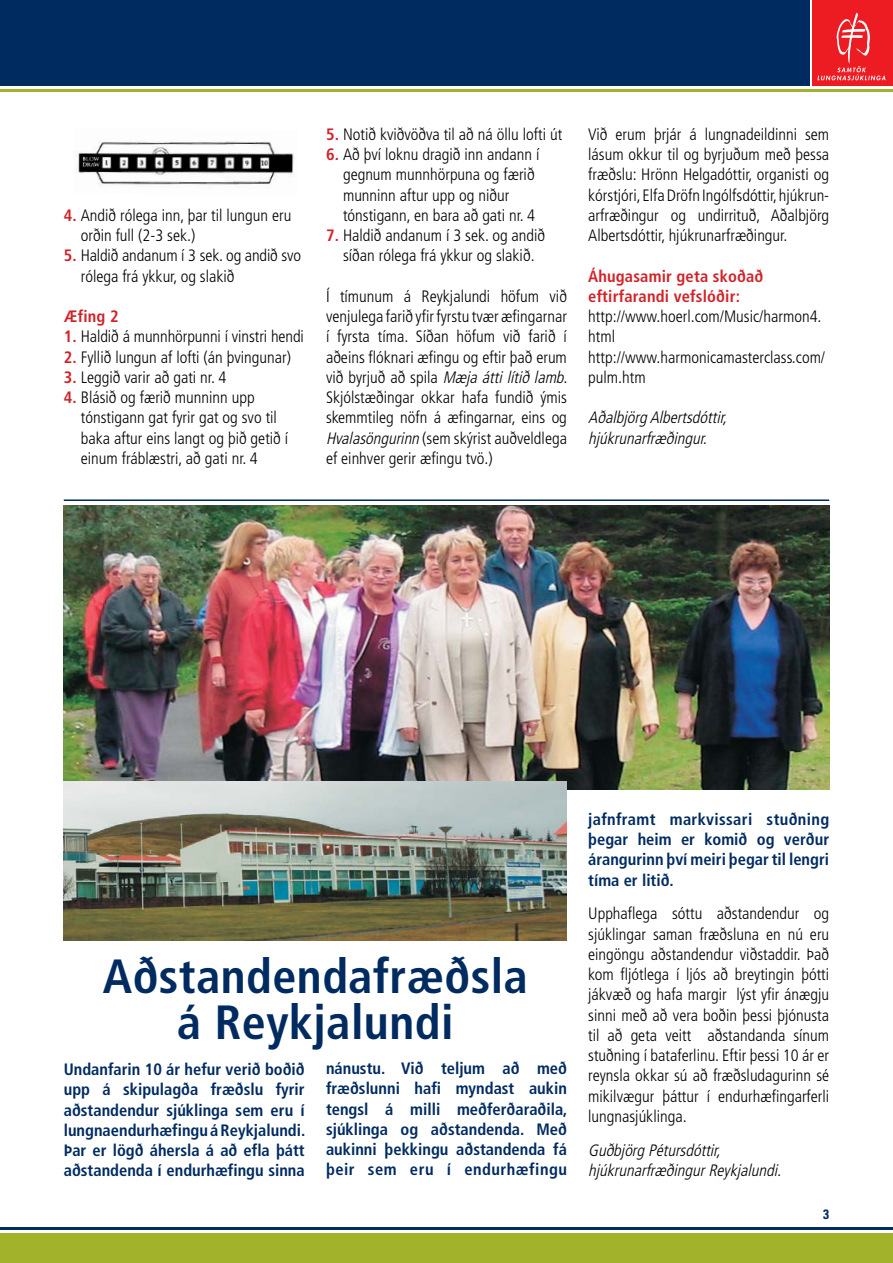
<style>
.page{position:relative;width:893px;height:1263px;background:#fff}
.page>*{position:absolute;margin:0;border:0;box-sizing:border-box;transform-origin:0 0}
.t1{font:700 condensed 48px/46.5px "Frutiger";letter-spacing:.01em;color:#002b61;text-align:center}
.t2{font:300 condensed 16.5px/20.2px "Frutiger";color:#000}
.t3{font:700 condensed 16.5px/20.2px "Frutiger";color:#002b61;text-align:justify}
.t4{font:italic 300 condensed 16.5px/20.2px "Frutiger";color:#000}
.t5{font:700 condensed 16.5px/20.2px "Frutiger";letter-spacing:.01em;color:#d22229}
.t6{font:700 condensed 13.5px "Univers";color:#002b61}
.s1{font-weight:700;color:#d22229}
.s2{font-style:italic}
</style>
<div class="page">
<div style="left:0;top:1233px;width:893px;height:30px;background:#a2b22b"></div>
<hr style="left:0;top:1227px;width:893px;height:3px;background:#002b61">
<div style="left:0;top:0;width:809px;height:86px;background:#002b61"></div>
<div style="left:812px;top:0;width:81px;height:86px;background:#ed1c23"></div>
<svg style="left:817px;top:12px;width:68px;height:68px"></svg>
<hr style="left:0;top:89px;width:893px;height:2px;background:#a2b22b">
<img style="left:64px;top:505px;width:765px;height:284px">
<hr style="left:64px;top:499px;width:765px;height:2px;background:#002b61">
<img style="left:78px;top:141px;width:216px;height:44px">
<img style="left:64px;top:781px;width:503px;height:160px">
<p class="t2" style="left:81px;top:205px;width:212px;text-indent:-17px"><span class="s1">4.</span> Andið rólega inn, þar til lungun eru orðin full (2-3 sek.)</p>
<p class="t2" style="left:81px;top:246px;width:222px;text-indent:-17px"><span class="s1">5.</span> Haldið andanum í 3 sek. og andið svo rólega frá ykkur, og slakið</p>
<p class="t5" style="left:64px;top:306px;width:56px">Æfing 2</p>
<p class="t2" style="left:64px;top:327px;width:242px"><span class="s1">1.</span> Haldið á munnhörpunni í vinstri hendi</p>
<p class="t2" style="left:64px;top:347px;width:229px"><span class="s1">2.</span> Fyllið lungun af lofti (án þvingunar)</p>
<p class="t2" style="left:64px;top:367px;width:164px"><span class="s1">3.</span> Leggið varir að gati nr. 4</p>
<p class="t2" style="left:81px;top:388px;width:209px;text-indent:-17px"><span class="s1">4.</span> Blásið og færið munninn upp tónstigann gat fyrir gat og svo til baka aftur eins langt og þið getið í einum fráblæstri, að gati nr. 4</p>
<p class="t2" style="left:326px;top:124px;width:238px"><span class="s1">5.</span> Notið kviðvöðva til að ná öllu lofti út</p>
<p class="t2" style="left:343px;top:145px;width:198px;text-indent:-17px"><span class="s1">6.</span> Að því loknu dragið inn andann í gegnum munnhörpuna og færið munninn aftur upp og niður tónstigann, en bara að gati nr. 4</p>
<p class="t2" style="left:326px;top:226px;width:221px;text-align:center"><span class="s1">7.</span> Haldið andanum í 3 sek. og andið síðan rólega frá ykkur og slakið.</p>
<p class="t2" style="left:326px;top:286px;width:243px;text-align:justify">Í tímunum á Reykjalundi höfum við venjulega farið yfir fyrstu tvær æfingarnar í fyrsta tíma. Síðan höfum við farið í aðeins flóknari æfingu og eftir það erum við byrjuð að spila <span class="s2">Mæjaáttilítið lamb</span>.<br>Skjólstæðingar okkar hafa fundið ýmis skemmtileg nöfn á æfingarnar, eins og <span class="s2">Hvalasöngurinn</span> (sem skýrist auðveldlega ef einhver gerir æfingu tvö.)</p>
<p class="t2" style="left:588px;top:124px;width:242px;text-align:justify">Við erum þrjár á lungnadeildinni sem lásum okkur til og byrjuðum með þessa fræðslu: Hrönn Helgadóttir, organisti og kórstjóri, Elfa Dröfn Ingólfsdóttir, hjúkrun&shy;arfræðingur og undirrituð, Aðalbjörg Albertsdóttir, hjúkrunarfræðingur.</p>
<p class="t5" style="left:588px;top:266px;width:177px">Áhugasamir geta skoðað eftirfarandi vefslóðir:</p>
<p class="t2" style="left:588px;top:307px;width:238px">http://www.hoerl.com/Music/harmon4. html http://www.harmonicamasterclass.com/ pulm.htm</p>
<p class="t4" style="left:588px;top:408px;width:144px">Aðalbjörg Albertsdóttir, hjúkrunarfræðingur.</p>
<h1 class="t1" style="left:103px;top:953px;width:426px">Aðstandendafræðsla á Reykjalundi</h1>
<p class="t3" style="left:326px;top:1058px;width:243px">nánustu. Við teljum að með fræðslunni hafi myndast aukin tengsl á milli meðferðaraðila, sjúklinga og aðstandenda. Með aukinni þekkingu aðstandenda fá þeir sem eru í endurhæfingu</p>
<p class="t3" style="left:64px;top:1059px;width:243px">Undanfarin 10 ár hefur verið boðið upp á skipulagða fræðslu fyrir aðstandendur sjúklinga sem eru í lungnaendurhæfingu á Reykjalundi.<br>Þar er lögð áhersla á að efla þátt aðstandenda í endurhæfingu sinna</p>
<p class="t3" style="left:588px;top:809px;width:242px">jafnframt markvissari stuðning þegar heim er komið og verður árangurinn því meiri þegar til lengri tíma er litið.</p>
<p class="t2" style="left:588px;top:904px;width:242px;text-align:justify">Upphaflega sóttu aðstandendur og sjúklingar saman fræðsluna en nú eru eingöngu aðstandendur viðstaddir. Það kom fljótlega í ljós að breytingin þótti jákvæð og hafa margir lýst yfir ánægju sinni með að vera boðin þessi þjónusta til að geta veitt aðstandanda sínum stuðning í bataferlinu. Eftir þessi 10 ár er reynsla okkar sú að fræðsludagurinn sé mikilvægur þáttur í endurhæfingarferli lungnasjúklinga.</p>
<p class="t4" style="left:588px;top:1140px;width:198px">Guðbjörg Pétursdóttir, hjúkrunarfræðingurReykjalundi.</p>
<p class="t6" style="left:823px;top:1206px;width:7px">3</p>
</div>
